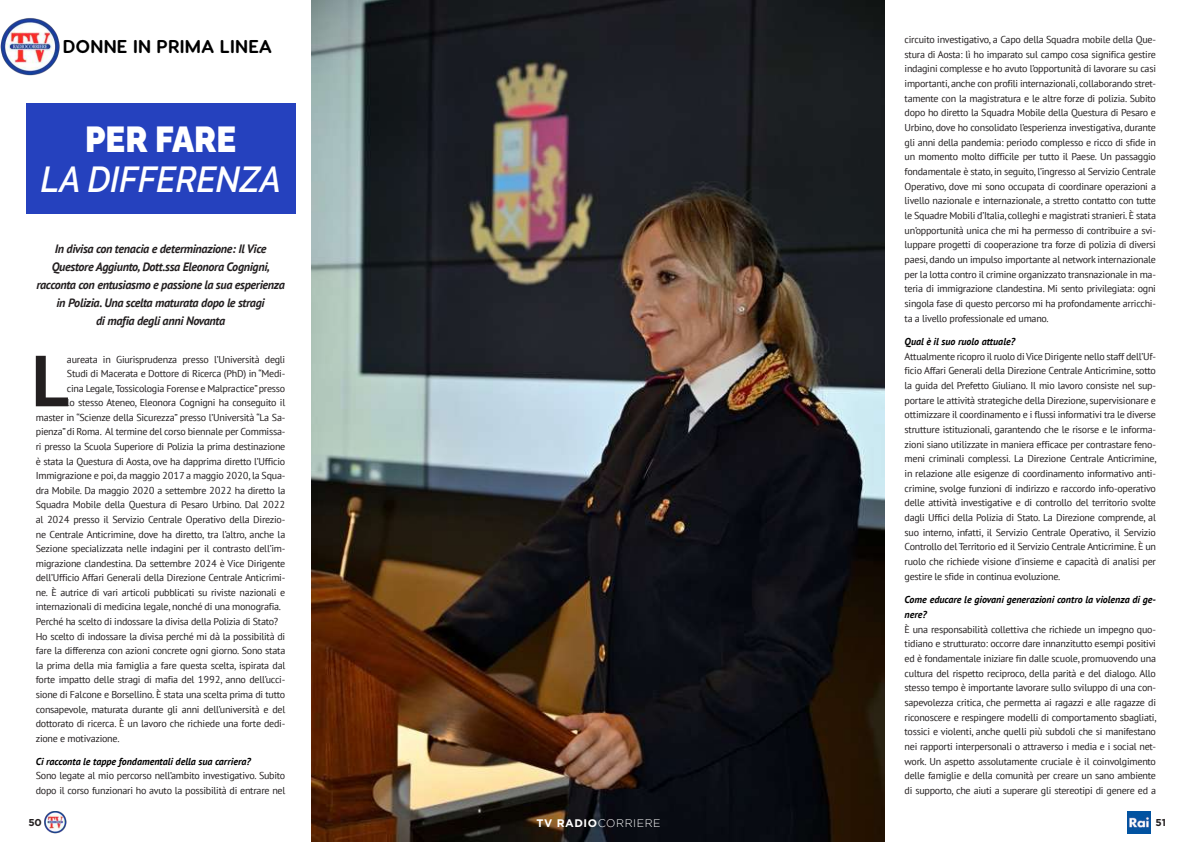
<style>
.page{position:relative;width:1191px;height:842px;background:#fff}
.page>*{position:absolute;margin:0;border:0;box-sizing:border-box;transform-origin:0 0}
.t1{font:700 72.1px "PT Sans";color:#231f20}
.t2{font:italic 600 36.3px "Raleway";color:#fff;scale:.91 1}
.t3{font:900 36.3px "Raleway";color:#fff;scale:.91 1}
.t4{font:700 18.6px "Visby Round CF";letter-spacing:.01em;color:#000}
.t5{font:italic 700 12.1px/18.1px "PT Sans";letter-spacing:-.025em;color:#231f20;text-align:center}
.t6{font:300 11px "Gotham";letter-spacing:.05em;color:#fff}
.t7{font:10px/14.7px "PT Sans";letter-spacing:-.025em;color:#231f20;text-align:justify}
.t8{font:italic 700 10px/15.2px "PT Sans";color:#000}
.t9{font:700 10px "Gotham";color:#231f20}
.s1{font-weight:700}
</style>
<div class="page">
<img style="left:44px;top:811px;width:22px;height:23px">
<img style="left:1127px;top:811px;width:23px;height:23px">
<img style="left:0;top:18px;width:60px;height:58px">
<div style="left:27px;top:103px;width:269px;height:110px;background:#2541be"></div>
<img style="left:311px;top:0;width:573px;height:842px">
<h3 class="t4" style="left:63px;top:34px;width:211px">DONNE IN PRIMA LINEA</h3>
<h2 class="t3" style="left:85px;top:111px;width:167px">PER FARE</h2>
<h2 class="t2" style="left:41px;top:150px;width:266px">LA DIFFERENZA</h2>
<p class="t5" style="left:36px;top:239px;width:250px">In divisa con tenacia e determinazione: Il Vice Questore Aggiunto, Dott.ssa Eleonora Cognigni, racconta con entusiasmo e passione la sua esperienza in Polizia. Una scelta maturata dopo le stragi<br>di mafia degli anni Novanta</p>
<h1 class="t1" style="left:31px;top:333px;width:39px">L</h1>
<p class="t7" style="left:67px;top:352px;width:220px">aureata in Giurisprudenza presso l’Università degli</p>
<p class="t7" style="left:67px;top:366px;width:220px">Studi di Macerata e Dottore di Ricerca (PhD) in “Medi-</p>
<p class="t7" style="left:67px;top:381px;width:220px">cina Legale, Tossicologia Forense e Malpractice” presso</p>
<p class="t7" style="left:67px;top:395px;width:220px">lo stesso Ateneo, Eleonora Cognigni ha conseguito il</p>
<p class="t7" style="left:36px;top:410px;width:251px">master in “Scienze della Sicurezza” presso l’Università “La Sa-</p>
<p class="t7" style="left:36px;top:424px;width:251px">pienza” di Roma. Al termine del corso biennale per Commissa-</p>
<p class="t7" style="left:36px;top:439px;width:251px">ri presso la Scuola Superiore di Polizia la prima destinazione</p>
<p class="t7" style="left:36px;top:453px;width:251px">è stata la Questura di Aosta, ove ha dapprima diretto l’Ufficio</p>
<p class="t7" style="left:36px;top:468px;width:251px">Immigrazione e poi, da maggio 2017 a maggio 2020, la Squa-</p>
<p class="t7" style="left:36px;top:483px;width:251px">dra Mobile. Da maggio 2020 a settembre 2022 ha diretto la</p>
<p class="t7" style="left:36px;top:497px;width:251px">Squadra Mobile della Questura di Pesaro Urbino. Dal 2022</p>
<p class="t7" style="left:36px;top:512px;width:251px">al 2024 presso il Servizio Centrale Operativo della Direzio-</p>
<p class="t7" style="left:36px;top:526px;width:251px">ne Centrale Anticrimine, dove ha diretto, tra l’altro, anche la</p>
<p class="t7" style="left:36px;top:541px;width:251px">Sezione specializzata nelle indagini per il contrasto dell’im-</p>
<p class="t7" style="left:36px;top:556px;width:251px">migrazione clandestina. Da settembre 2024 è Vice Dirigente</p>
<p class="t7" style="left:36px;top:570px;width:251px">dell’Ufficio Affari Generali della Direzione Centrale Anticrimi-</p>
<p class="t7" style="left:36px;top:585px;width:251px">ne. È autrice di vari articoli pubblicati su riviste nazionali e</p>
<p class="t7" style="left:36px;top:599px;width:247px">internazionali di medicina legale, nonché di una monografia.</p>
<p class="t7" style="left:36px;top:614px;width:244px">Perché ha scelto di indossare la divisa della Polizia di Stato?</p>
<p class="t7" style="left:36px;top:628px;width:251px">Ho scelto di indossare la divisa perché mi dà la possibilità di</p>
<p class="t7" style="left:36px;top:643px;width:251px">fare la differenza con azioni concrete ogni giorno. Sono stata</p>
<p class="t7" style="left:36px;top:658px;width:251px">la prima della mia famiglia a fare questa scelta, ispirata dal</p>
<p class="t7" style="left:36px;top:672px;width:251px">forte impatto delle stragi di mafia del 1992, anno dell’ucci-</p>
<p class="t7" style="left:36px;top:687px;width:251px">sione di Falcone e Borsellino. È stata una scelta prima di tutto</p>
<p class="t7" style="left:36px;top:701px;width:251px">consapevole, maturata durante gli anni dell’università e del</p>
<p class="t7" style="left:36px;top:716px;width:251px">dottorato di ricerca. È un lavoro che richiede una forte dedi-</p>
<p class="t7" style="left:36px;top:731px;width:85px">zione e motivazione.</p>
<p class="t8" style="left:36px;top:753px;width:216px">Ci racconta le tappe fondamentali della sua carriera?</p>
<p class="t7" style="left:36px;top:768px;width:251px">Sono legate al mio percorso nell’ambito investigativo. Subito dopo il corso funzionari ho avuto la possibilità di entrare nel</p>
<p class="t7" style="left:904px;top:32px;width:253px">circuito investigativo, a Capo della Squadra mobile della Que&shy;stura di Aosta: lì ho imparato sul campo cosa significa gestire indagini complesse e ho avuto l’opportunità di lavorare su casi importanti, anche con profili internazionali, collaborando stret&shy;tamente con la magistratura e le altre forze di polizia. Subito dopo ho diretto la Squadra Mobile della Questura di Pesaro e Urbino, dove ho consolidato l’esperienza investigativa, durante gli anni della pandemia: periodo complesso e ricco di sfide in un momento molto difficile per tutto il Paese. Un passaggio fondamentale è stato, in seguito, l’ingresso al Servizio Centrale Operativo, dove mi sono occupata di coordinare operazioni a livello nazionale e internazionale, a stretto contatto con tutte le Squadre Mobili d’Italia, colleghi e magistrati stranieri. È stata un’opportunità unica che mi ha permesso di contribuire a svi&shy;luppare progetti di cooperazione tra forze di polizia di diversi paesi, dando un impulso importante al network internazionale per la lotta contro il crimine organizzato transnazionale in ma&shy;teria di immigrazione clandestina. Mi sento privilegiata: ogni singola fase di questo percorso mi ha profondamente arricchi&shy;ta a livello professionale ed umano.</p>
<p class="t8" style="left:904px;top:334px;width:112px">Qual è il suo ruolo attuale?</p>
<p class="t7" style="left:904px;top:348px;width:253px">Attualmente ricopro il ruolo di Vice Dirigente nello staff dell’Uf&shy;ficio Affari Generali della Direzione Centrale Anticrimine, sotto la guida del Prefetto Giuliano. Il mio lavoro consiste nel sup&shy;portare le attività strategiche della Direzione, supervisionare e ottimizzare il coordinamento e i flussi informativi tra le diverse strutture istituzionali, garantendo che le risorse e le informa&shy;zioni siano utilizzate in maniera efficace per contrastare feno&shy;meni criminali complessi. La Direzione Centrale Anticrimine, in relazione alle esigenze di coordinamento informativo anti&shy;crimine, svolge funzioni di indirizzo e raccordo info-operativo delle attività investigative e di controllo del territorio svolte dagli Uffici della Polizia di Stato. La Direzione comprende, al suo interno, infatti, il Servizio Centrale Operativo, il Servizio Controllo del Territorio ed il Servizio Centrale Anticrimine. È un ruolo che richiede visione d'insieme e capacità di analisi per gestire le sfide in continua evoluzione.</p>
<p class="t8" style="left:904px;top:591px;width:253px">Come educare le giovani generazioni contro la violenza di ge&shy;nere?</p>
<p class="t7" style="left:904px;top:621px;width:253px">È una responsabilità collettiva che richiede un impegno quo&shy;tidiano e strutturato: occorre dare innanzitutto esempi positivi ed è fondamentale iniziare fin dalle scuole, promuovendo una cultura del rispetto reciproco, della parità e del dialogo. Allo stesso tempo è importante lavorare sullo sviluppo di una con&shy;sapevolezza critica, che permetta ai ragazzi e alle ragazze di riconoscere e respingere modelli di comportamento sbagliati, tossici e violenti, anche quelli più subdoli che si manifestano nei rapporti interpersonali o attraverso i media e i social net&shy;work. Un aspetto assolutamente cruciale è il coinvolgimento delle famiglie e della comunità per creare un sano ambiente di supporto, che aiuti a superare gli stereotipi di genere ed a</p>
<p class="t9" style="left:28px;top:816px;width:15px">50</p>
<p class="t9" style="left:1155px;top:816px;width:12px">51</p>
<p class="t6" style="left:536px;top:817px;width:126px"><span class="s1">TV RADIO</span>CORRIERE</p>
</div>
